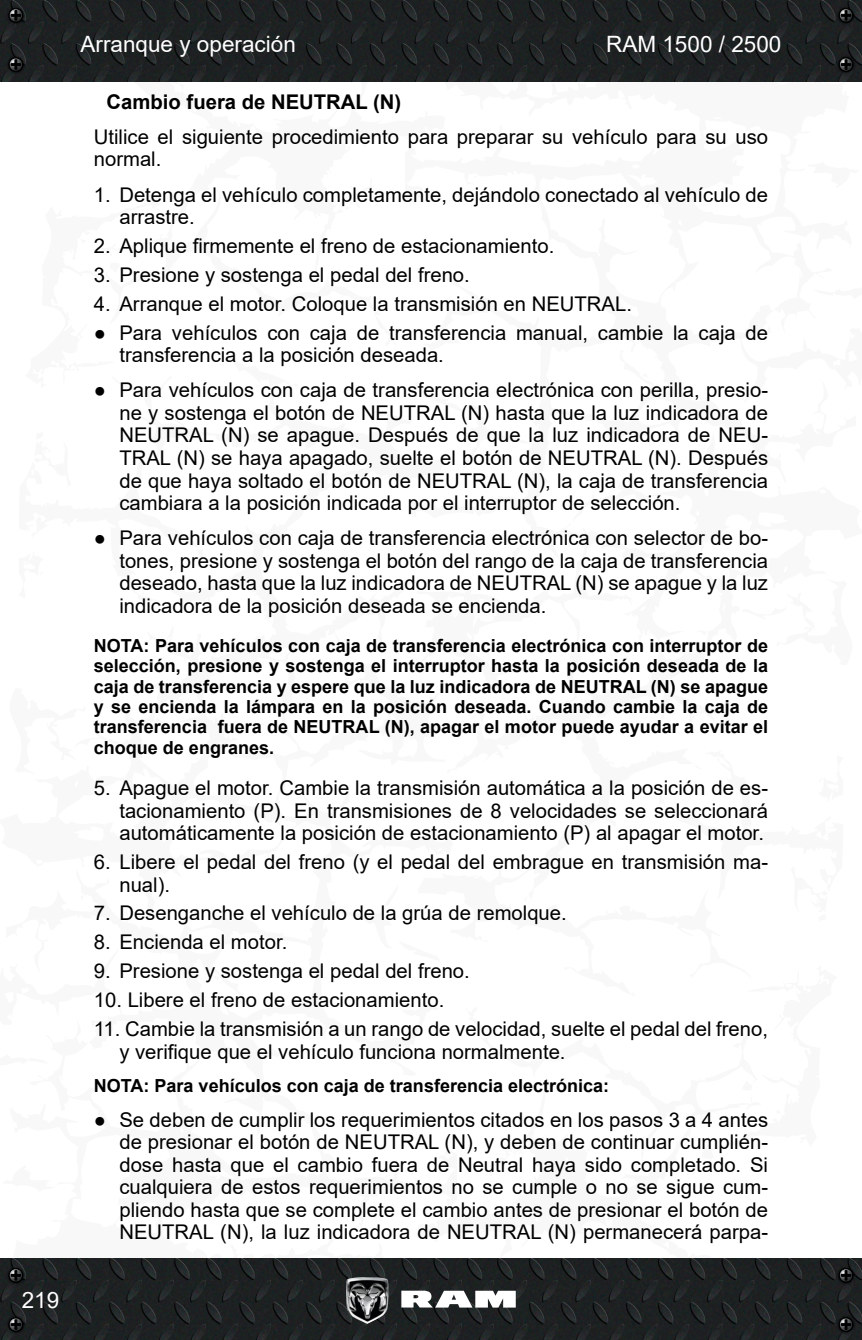
<style>
.page{position:relative;width:862px;height:1340px;background:#fff}
.page>*{position:absolute;margin:0;border:0;box-sizing:border-box;transform-origin:0 0}
.t1{font:22.5px "Arial";color:#fff}
._5_Números{font:20.25px/22.5px "Arial";color:#000}
._4_Normal{font:20.25px/22.5px "Arial";color:#000}
._3_Tercer_sub{font:700 20.25px "Arial";color:#000}
._6_NOTA{font:700 18px/20.2px "Arial";color:#000;text-align:justify}
</style>
<div class="page">
<svg style="left:861px;top:39px;width:1px;height:1259px"></svg>
<img style="left:0;top:0;width:861px;height:81px">
<img style="left:0;top:1258px;width:861px;height:81px">
<svg style="left:401px;top:1290px;width:114px;height:17px"></svg>
<img style="left:346px;top:1276px;width:42px;height:47px">
<img style="left:5px;top:4px;width:22px;height:22px">
<svg style="left:8px;top:8px;width:16px;height:15px"></svg>
<img style="left:5px;top:1264px;width:22px;height:22px">
<svg style="left:8px;top:1267px;width:16px;height:15px"></svg>
<img style="left:834px;top:4px;width:22px;height:22px">
<svg style="left:837px;top:8px;width:16px;height:15px"></svg>
<img style="left:834px;top:1264px;width:22px;height:22px">
<svg style="left:837px;top:1267px;width:16px;height:15px"></svg>
<img style="left:5px;top:53px;width:22px;height:23px">
<svg style="left:8px;top:57px;width:16px;height:15px"></svg>
<img style="left:5px;top:1313px;width:22px;height:22px">
<svg style="left:8px;top:1316px;width:16px;height:15px"></svg>
<img style="left:834px;top:53px;width:22px;height:23px">
<svg style="left:837px;top:57px;width:16px;height:15px"></svg>
<img style="left:834px;top:1313px;width:22px;height:22px">
<svg style="left:837px;top:1316px;width:16px;height:15px"></svg>
<p class="t1" style="left:22px;top:1284px;width:39px">219</p>
<p class="t1" style="left:80px;top:29px;width:217px">Arranque y operación</p>
<p class="t1" style="left:605px;top:29px;width:177px">RAM 1500 / 2500</p>
<p class="_3_Tercer_sub" style="left:107px;top:87px;width:296px">Cambio fuera de NEUTRAL (N)</p>
<p class="_4_Normal" style="left:94px;top:125px;width:675px">Utilice el siguiente procedimiento para preparar su vehículo para su uso normal.</p>
<p class="_5_Números" style="left:119px;top:183px;width:649px;text-indent:-26px">1. Detenga el vehículo completamente, dejándolo conectado al vehículo de arrastre.</p>
<p class="_5_Números" style="left:94px;top:234px;width:461px">2. Aplique firmemente el freno de estacionamiento.</p>
<p class="_5_Números" style="left:94px;top:263px;width:377px">3. Presione y sostenga el pedal del freno.</p>
<p class="_5_Números" style="left:94px;top:292px;width:539px">4. Arranque el motor. Coloque la transmisión en NEUTRAL.</p>
<p class="_5_Números" style="left:119px;top:321px;width:649px;text-indent:-26px">● Para vehículos con caja de transferencia manual, cambie la caja de transferencia a la posición deseada.</p>
<p class="_5_Números" style="left:119px;top:379px;width:650px;text-align:justify;text-indent:-26px">● Para vehículos con caja de transferencia electrónica con perilla, presio&shy;ne y sostenga el botón de NEUTRAL (N) hasta que la luz indicadora de NEUTRAL (N) se apague. Después de que la luz indicadora de NEU-TRAL (N) se haya apagado, suelte el botón de NEUTRAL (N). Después de que haya soltado el botón de NEUTRAL (N), la caja de transferencia cambiara a la posición indicada por el interruptor de selección.</p>
<p class="_5_Números" style="left:119px;top:527px;width:649px;text-align:justify;text-indent:-26px">● Para vehículos con caja de transferencia electrónica con selector de bo&shy;tones, presione y sostenga el botón del rango de la caja de transferencia deseado, hasta que la luz indicadora de NEUTRAL (N) se apague y la luz indicadora de la posición deseada se encienda.</p>
<p class="_6_NOTA" style="left:94px;top:636px;width:675px">NOTA: Para vehículos con caja de transferencia electrónica con interruptor de selección, presione y sostenga el interruptor hasta la posición deseada de la caja de transferencia y espere que la luz indicadora de NEUTRAL (N) se apague y se encienda la lámpara en la posición deseada. Cuando cambie la caja de transferencia fuera de NEUTRAL (N), apagar el motor puede ayudar a evitar el choque de engranes.</p>
<p class="_5_Números" style="left:119px;top:776px;width:649px;text-align:justify;text-indent:-26px">5. Apague el motor. Cambie la transmisión automática a la posición de es&shy;tacionamiento (P). En transmisiones de 8 velocidades se seleccionará automáticamente la posición de estacionamiento (P) al apagar el motor.</p>
<p class="_5_Números" style="left:119px;top:850px;width:649px;text-indent:-26px">6. Libere el pedal del freno (y el pedal del embrague en transmisión ma&shy;nual).</p>
<p class="_5_Números" style="left:94px;top:902px;width:474px">7. Desenganche el vehículo de la grúa de remolque.</p>
<p class="_5_Números" style="left:94px;top:930px;width:195px">8. Encienda el motor.</p>
<p class="_5_Números" style="left:94px;top:959px;width:377px">9. Presione y sostenga el pedal del freno.</p>
<p class="_5_Números" style="left:94px;top:988px;width:352px">10. Libere el freno de estacionamiento.</p>
<p class="_5_Números" style="left:119px;top:1017px;width:649px;text-indent:-26px">11. Cambie la transmisión a un rango de velocidad, suelte el pedal del freno, y verifique que el vehículo funciona normalmente.</p>
<p class="_6_NOTA" style="left:94px;top:1075px;width:516px">NOTA: Para vehículos con caja de transferencia electrónica:</p>
<p class="_5_Números" style="left:119px;top:1108px;width:650px;text-align:justify;text-indent:-26px">● Se deben de cumplir los requerimientos citados en los pasos 3 a 4 antes de presionar el botón de NEUTRAL (N), y deben de continuar cumplién&shy;dose hasta que el cambio fuera de Neutral haya sido completado. Si cualquiera de estos requerimientos no se cumple o no se sigue cum&shy;pliendo hasta que se complete el cambio antes de presionar el botón de NEUTRAL (N), la luz indicadora de NEUTRAL (N) permanecerá parpa-</p>
</div>
